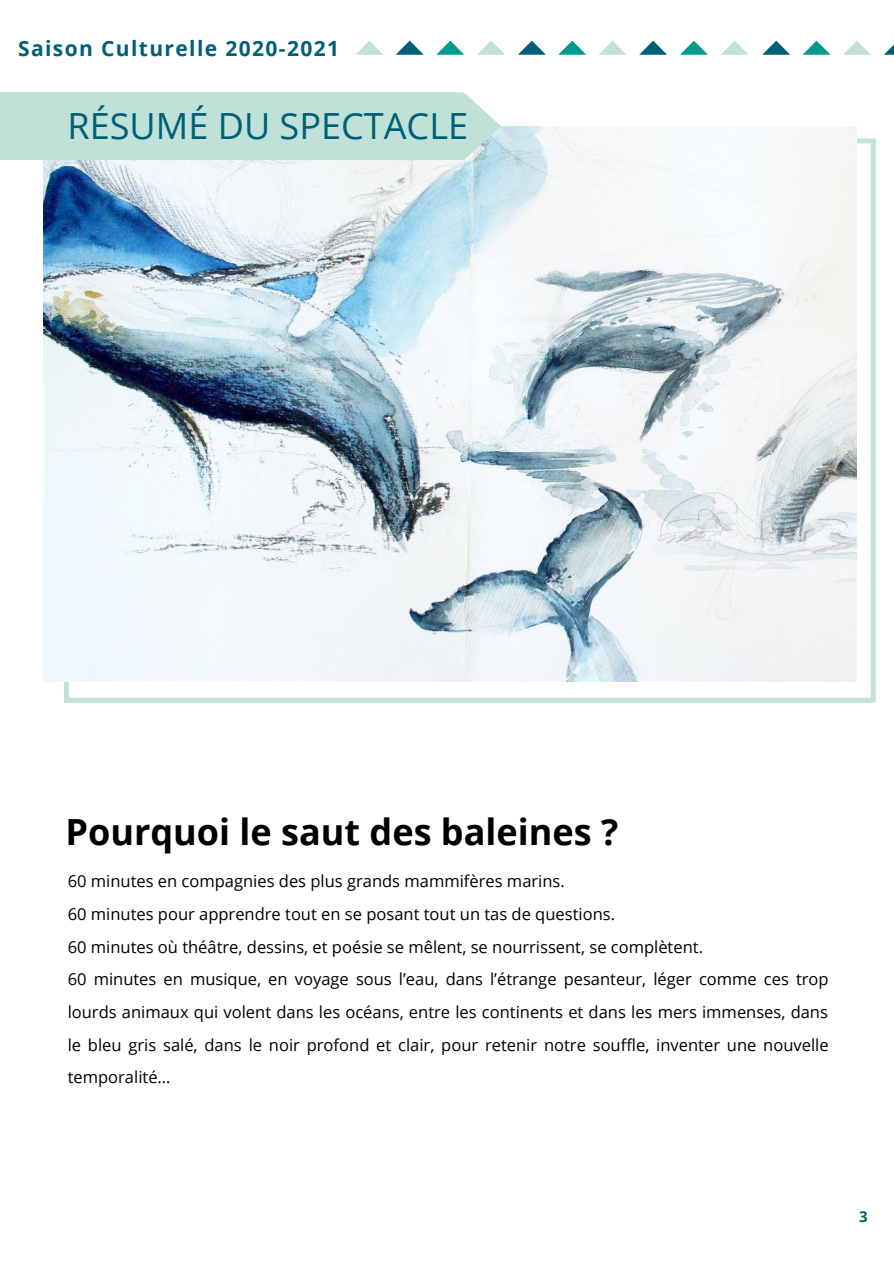
<style>
.page{position:relative;width:894px;height:1264px;background:#fff}
.page>*{position:absolute;margin:0;border:0;box-sizing:border-box;transform-origin:0 0}
.t1{font:700 36px "Open Sans";color:#000}
.t2{font:36px "Open Sans";color:#005f77}
.t3{font:700 21px "Open Sans";letter-spacing:.065em;color:#005f77}
.t4{font:16.5px/32.7px "Open Sans";color:#000}
.t5{font:700 15px "Open Sans";color:#005f77}
</style>
<div class="page">
<img style="left:43px;top:160px;width:21px;height:521px">
<div style="left:0;top:92px;width:456px;height:68px;background:#c0e1d7"></div>
<svg style="left:64px;top:92px;width:811px;height:610px"></svg>
<svg style="left:396px;top:41px;width:27px;height:14px"></svg>
<svg style="left:355px;top:41px;width:28px;height:14px"></svg>
<svg style="left:436px;top:41px;width:28px;height:14px"></svg>
<svg style="left:477px;top:41px;width:28px;height:14px"></svg>
<svg style="left:518px;top:41px;width:27px;height:14px"></svg>
<svg style="left:599px;top:41px;width:27px;height:14px"></svg>
<svg style="left:558px;top:41px;width:28px;height:14px"></svg>
<svg style="left:639px;top:41px;width:28px;height:14px"></svg>
<svg style="left:680px;top:41px;width:27px;height:14px"></svg>
<svg style="left:721px;top:41px;width:27px;height:14px"></svg>
<svg style="left:802px;top:41px;width:28px;height:14px"></svg>
<svg style="left:762px;top:41px;width:28px;height:14px"></svg>
<svg style="left:843px;top:41px;width:27px;height:14px"></svg>
<svg style="left:884px;top:45px;width:9px;height:10px"></svg>
<p class="t3" style="left:18px;top:34px;width:322px">Saison Culturelle 2020-2021</p>
<h1 class="t2" style="left:67px;top:101px;width:402px">RÉSUMÉ DU SPECTACLE</h1>
<h1 class="t1" style="left:65px;top:806px;width:554px">Pourquoi le saut des baleines ?</h1>
<p class="t4" style="left:68px;top:864px;width:762px">60 minutes en compagnies des plus grands mammifères marins.<br>60 minutes pour apprendre tout en se posant tout un tas de questions.<br>60 minutes où théâtre, dessins, et poésie se mêlent, se nourrissent, se complètent.<br>60 minutes en musique, en voyage sous l’eau, dans l’étrange pesanteur, léger comme ces trop lourds animaux qui volent dans les océans, entre les continents et dans les mers immenses, dans le bleu gris salé, dans le noir profond et clair, pour retenir notre souffle, inventer une nouvelle temporalité…</p>
<p class="t5" style="left:859px;top:1205px;width:10px">3</p>
</div>
